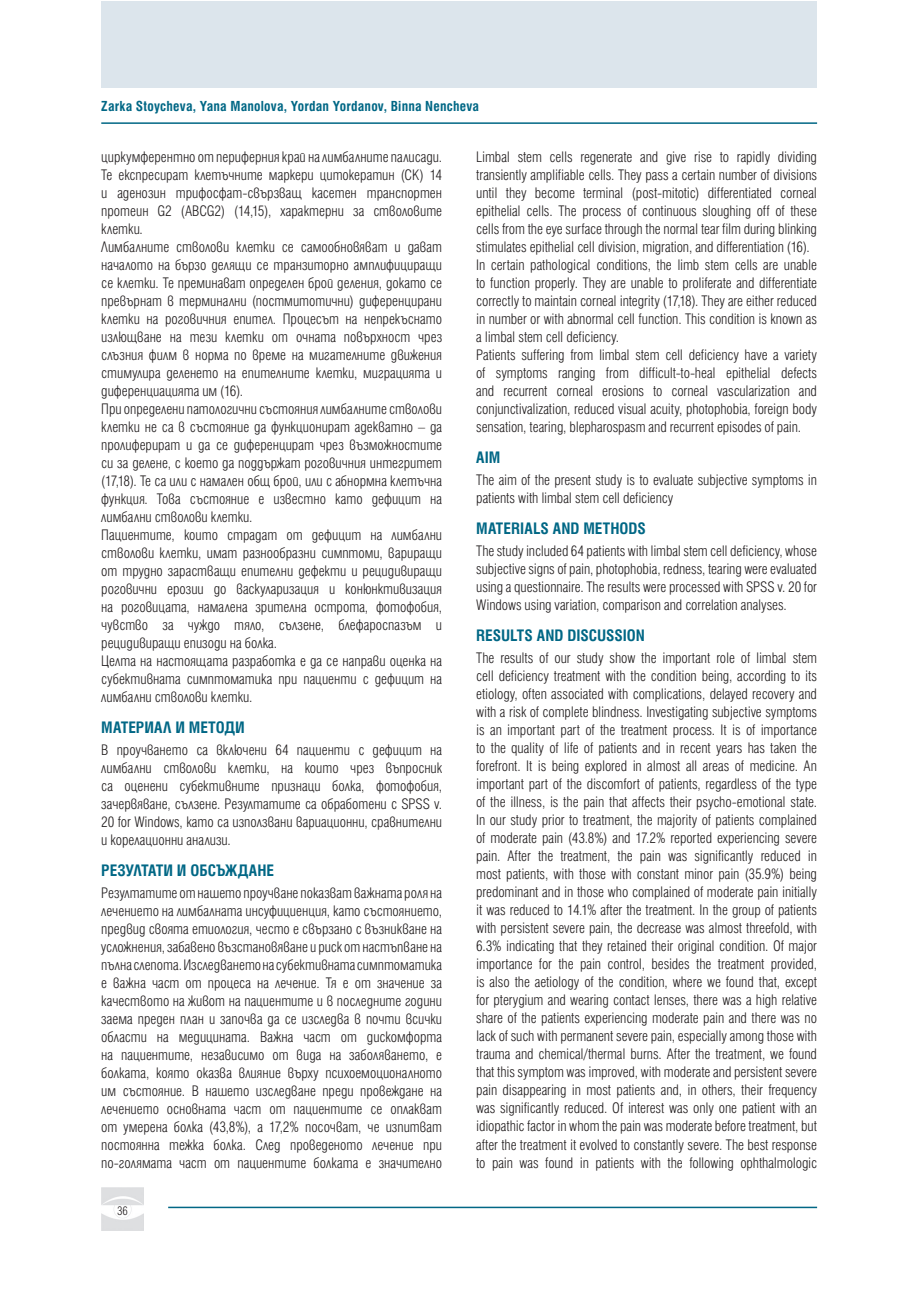
<style>
.page{position:relative;width:915px;height:1306px;background:#fff}
.page>*{position:absolute;margin:0;border:0;box-sizing:border-box;transform-origin:0 0}
.t1{font:700 condensed 18px "Helen Bg";color:#016785}
.t2{font:300 condensed 16.5px/18px "Helen Bg";color:#231f20;text-align:justify}
.t3{font:700 condensed 15.75px "Helen Bg";letter-spacing:.015em;color:#016785}
.t4{font:300 condensed 13.5px "Helen Bg";color:#231f20}
</style>
<div class="page">
<img style="left:101px;top:1187px;width:43px;height:43px">
<hr style="left:168px;top:1206px;width:648px;height:2px;background:#016785">
<hr style="left:101px;top:122px;width:715px;height:2px;background:#016785">
<div style="left:101px;top:1px;width:715px;height:87px;background:#dce5ec"></div>
<p class="t3" style="left:101px;top:97px;width:379px">Zarka Stoycheva, Yana Manolova, Yordan Yordanov, Binna Nencheva</p>
<p class="t2" style="left:101px;top:147px;width:342px;text-align:left">циркумферентно от периферния край на лимбалните палисади.<br>Те експресират клетъчните маркери цитокератин (CK) 14 и аденозин трифосфат-свързващ касетен транспортен протеин G2 (ABCG2) (14,15), характерни за стволовите клетки.<br>Лимбалните стволови клетки се самообновяват и дават началото на бързо делящи се транзиторно амплифициращи се клетки. Те преминават определен брой деления, докато се превърнат в терминални (постмитотични) диференцирани клетки на роговичния епител. Процесът на непрекъснато излющване на тези клетки от очната повърхност чрез слъзния филм в норма по време на мигателните движения стимулира деленето на епителните клетки, миграцията и диференциацията им (16).<br>При определени патологични състояния лимбалните стволови клетки не са в състояние да функционират адекватно – да пролиферират и да се диференцират чрез възможностите си за делене, с което да поддържат роговичния интегритет (17,18). Те са или с намален общ брой, или с абнормна клетъчна функция. Това състояние е известно като дефицит на лимбални стволови клетки.<br>Пациентите, които страдат от дефицит на лимбални стволови клетки, имат разнообразни симптоми, вариращи от трудно зарастващи епителни дефекти и рецидивиращи роговични ерозии до васкуларизация и конюнктивизация на роговицата, намалена зрителна острота, фотофобия, чувство за чуждо тяло, сълзене, блефароспазъм и рецидивиращи епизоди на болка.<br>Целта на настоящата разработка е да се направи оценка на субективната симптоматика при пациенти с дефицит на лимбални стволови клетки.</p>
<p class="t1" style="left:101px;top:717px;width:145px">МАТЕРИАЛ И МЕТОДИ</p>
<p class="t2" style="left:101px;top:740px;width:342px">В проучването са включени 64 пациенти с дефицит на лимбални стволови клетки, на които чрез въпросник са оценени субективните признаци болка, фотофобия, зачервяване, сълзене. Резултатите са обработени с SPSS v.<br>20 for Windows, като са използвани вариационни, сравнителни и корелационни анализи.</p>
<p class="t1" style="left:101px;top:860px;width:174px">РЕЗУЛТАТИ И ОБСЪЖДАНЕ</p>
<p class="t2" style="left:101px;top:883px;width:342px">Резултатите от нашето проучване показват важната роля на лечението на лимбалната инсуфициенция, като състоянието, предвид своята етиология, често е свързано с възникване на усложнения, забавено възстановяване и риск от настъпване на пълна слепота. Изследването на субективната симптоматика е важна част от процеса на лечение. Тя е от значение за качеството на живот на пациентите и в последните години заема преден план и започва да се изследва в почти всички области на медицината. Важна част от дискомфорта на пациентите, независимо от вида на заболяването, е болката, която оказва влияние върху психоемоционалното им състояние. В нашето изследване преди провеждане на лечението основната част от пациентите се оплакват от умерена болка (43,8%), а 17,2% посочват, че изпитват постоянна тежка болка. След проведеното лечение при по-голямата част от пациентите болката е значително</p>
<p class="t2" style="left:476px;top:147px;width:342px;text-align:left">Limbal stem cells regenerate and give rise to rapidly dividing transiently amplifiable cells. They pass a certain number of divisions until they become terminal (post-mitotic) differentiated corneal epithelial cells. The process of continuous sloughing off of these cells from the eye surface through the normal tear film during blinking stimulates epithelial cell division, migration, and differentiation (16).<br>In certain pathological conditions, the limb stem cells are unable to function properly. They are unable to proliferate and differentiate correctly to maintain corneal integrity (17,18). They are either reduced in number or with abnormal cell function. This condition is known as a limbal stem cell deficiency.<br>Patients suffering from limbal stem cell deficiency have a variety of symptoms ranging from difficult-to-heal epithelial defects and recurrent corneal erosions to corneal vascularization and conjunctivalization, reduced visual acuity, photophobia, foreign body sensation, tearing, blepharospasm and recurrent episodes of pain.</p>
<p class="t1" style="left:476px;top:447px;width:26px">AIM</p>
<p class="t2" style="left:476px;top:470px;width:342px">The aim of the present study is to evaluate subjective symptoms in patients with limbal stem cell deficiency</p>
<p class="t1" style="left:476px;top:518px;width:171px">MATERIALS AND METHODS</p>
<p class="t2" style="left:476px;top:541px;width:342px">The study included 64 patients with limbal stem cell deficiency, whose subjective signs of pain, photophobia, redness, tearing were evaluated using a questionnaire. The results were processed with SPSS v. 20 for Windows using variation, comparison and correlation analyses.</p>
<p class="t1" style="left:476px;top:625px;width:170px">RESULTS AND DISCUSSION</p>
<p class="t2" style="left:476px;top:648px;width:342px">The results of our study show the important role of limbal stem cell deficiency treatment with the condition being, according to its etiology, often associated with complications, delayed recovery and with a risk of complete blindness. Investigating subjective symptoms is an important part of the treatment process. It is of importance to the quality of life of patients and in recent years has taken the forefront. It is being explored in almost all areas of medicine. An important part of the discomfort of patients, regardless of the type of the illness, is the pain that affects their psycho-emotional state.<br>In our study prior to treatment, the majority of patients complained of moderate pain (43.8%) and 17.2% reported experiencing severe pain. After the treatment, the pain was significantly reduced in most patients, with those with constant minor pain (35.9%) being predominant and in those who complained of moderate pain initially it was reduced to 14.1% after the treatment. In the group of patients with persistent severe pain, the decrease was almost threefold, with 6.3% indicating that they retained their original condition. Of major importance for the pain control, besides the treatment provided, is also the aetiology of the condition, where we found that, except for pterygium and wearing contact lenses, there was a high relative share of the patients experiencing moderate pain and there was no lack of such with permanent severe pain, especially among those with trauma and chemical/thermal burns. After the treatment, we found that this symptom was improved, with moderate and persistent severe pain disappearing in most patients and, in others, their frequency was significantly reduced. Of interest was only one patient with an idiopathic factor in whom the pain was moderate before treatment, but after the treatment it evolved to constantly severe. The best response to pain was found in patients with the following ophthalmologic</p>
<p class="t4" style="left:117px;top:1203px;width:12px">36</p>
</div>
